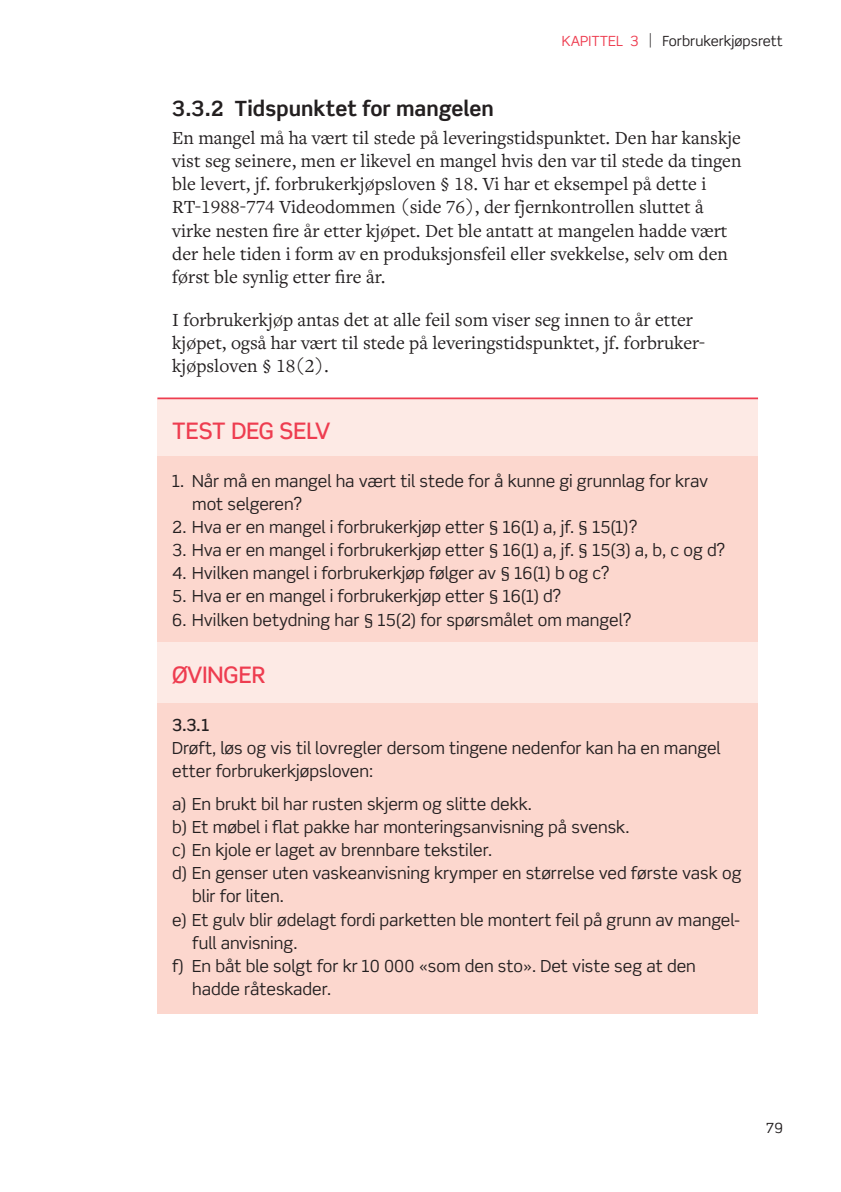
<style>
.page{position:relative;width:841px;height:1192px;background:#fff}
.page>*{position:absolute;margin:0;border:0;box-sizing:border-box;transform-origin:0 0}
.t1{font:500 22.75px "Scene Std";color:#ee3d50}
.t2{font:700 21px "Scene Std";color:#231f20}
.t3{font:19.25px/23.1px "Freight Text Pro";color:#231f20}
.t4{font:16.62px/23.1px "Scene Std";color:#231f20}
.t5{font:500 16.62px "Scene Std";color:#231f20}
.t6{font:14px "Scene Std";color:#231f20}
.s1{color:#ee3d50}
.s2{font-size:15.4px}
</style>
<div class="page">
<div style="left:157px;top:399px;width:601px;height:60px;background:#fdeae5"></div>
<hr style="left:157px;top:397px;width:601px;height:2px;background:#ee3d50">
<div style="left:157px;top:456px;width:601px;height:73px;background:#fcd7ce"></div>
<div style="left:157px;top:526px;width:601px;height:49px;background:#fcd7ce"></div>
<div style="left:157px;top:572px;width:601px;height:49px;background:#fcd7ce"></div>
<div style="left:157px;top:595px;width:601px;height:49px;background:#fcd7ce"></div>
<div style="left:157px;top:642px;width:601px;height:61px;background:#fdeae5"></div>
<div style="left:157px;top:702px;width:601px;height:47px;background:#fcd7ce"></div>
<div style="left:157px;top:723px;width:601px;height:72px;background:#fcd7ce"></div>
<div style="left:157px;top:779px;width:601px;height:49px;background:#fcd7ce"></div>
<div style="left:157px;top:825px;width:601px;height:49px;background:#fcd7ce"></div>
<div style="left:157px;top:848px;width:601px;height:73px;background:#fcd7ce"></div>
<div style="left:157px;top:895px;width:601px;height:72px;background:#fcd7ce"></div>
<div style="left:157px;top:941px;width:601px;height:72px;background:#fcd7ce"></div>
<p class="t6" style="left:561px;top:32px;width:222px"><span class="s1">KAPITTEL 3</span> <span class="s2">|</span> Forbrukerkjøpsrett</p>
<p class="t2" style="left:172px;top:95px;width:323px">3.3.2 Tidspunktet for mangelen</p>
<p class="t3" style="left:172px;top:126px;width:570px">En mangel må ha vært til stede på leveringstidspunktet. Den har kanskje vist seg seinere, men er likevel en mangel hvis den var til stede da tingen ble levert, jf. forbrukerkjøpsloven § 18. Vi har et eksempel på dette i RT-1988-774 Videodommen (side 76), der fjernkontrollen sluttet å virke nesten fire år etter kjøpet. Det ble antatt at mangelen hadde vært der hele tiden i form av en produksjonsfeil eller svekkelse, selv om den først ble synlig etter fire år.</p>
<p class="t3" style="left:172px;top:307px;width:534px">I forbrukerkjøp antas det at alle feil som viser seg innen to år etter kjøpet, også har vært til stede på leveringstidspunktet, jf. forbruker&shy;kjøpsloven § 18(2).</p>
<h1 class="t1" style="left:172px;top:416px;width:159px">TEST DEG SELV</h1>
<p class="t4" style="left:192px;top:469px;width:517px;text-indent:-20px">1. Når må en mangel ha vært til stede for å kunne gi grunnlag for krav mot selgeren?</p>
<p class="t4" style="left:172px;top:515px;width:466px">2. Hva er en mangel i forbrukerkjøp etter § 16(1) a, jf. § 15(1)?</p>
<p class="t4" style="left:172px;top:538px;width:554px">3. Hva er en mangel i forbrukerkjøp etter § 16(1) a, jf. § 15(3) a, b, c og d?</p>
<p class="t4" style="left:172px;top:561px;width:439px">4. Hvilken mangel i forbrukerkjøp følger av § 16(1) b og c?</p>
<p class="t4" style="left:172px;top:584px;width:390px">5. Hva er en mangel i forbrukerkjøp etter § 16(1) d?</p>
<p class="t4" style="left:172px;top:607px;width:460px">6. Hvilken betydning har § 15(2) for spørsmålet om mangel?</p>
<h1 class="t1" style="left:172px;top:660px;width:95px">ØVINGER</h1>
<p class="t5" style="left:172px;top:714px;width:40px">3.3.1</p>
<p class="t4" style="left:172px;top:736px;width:550px">Drøft, løs og vis til lovregler dersom tingene nedenfor kan ha en mangel etter forbrukerkjøpsloven:</p>
<p class="t4" style="left:172px;top:792px;width:361px">a) En brukt bil har rusten skjerm og slitte dekk.</p>
<p class="t4" style="left:172px;top:815px;width:458px">b) Et møbel i flat pakke har monteringsanvisning på svensk.</p>
<p class="t4" style="left:172px;top:838px;width:321px">c) En kjole er laget av brennbare tekstiler.</p>
<p class="t4" style="left:172px;top:861px;width:570px">d) En genser uten vaskeanvisning krymper en størrelse ved første vask og</p>
<p class="t4" style="left:192px;top:884px;width:93px">blir for liten.</p>
<p class="t4" style="left:172px;top:907px;width:569px">e) Et gulv blir ødelagt fordi parketten ble montert feil på grunn av mangel-</p>
<p class="t4" style="left:192px;top:930px;width:107px">full anvisning.</p>
<p class="t4" style="left:172px;top:953px;width:525px">f) En båt ble solgt for kr 10 000 «som den sto». Det viste seg at den</p>
<p class="t4" style="left:192px;top:976px;width:141px">hadde råteskader.</p>
<p class="t6" style="left:765px;top:1119px;width:19px">79</p>
</div>
